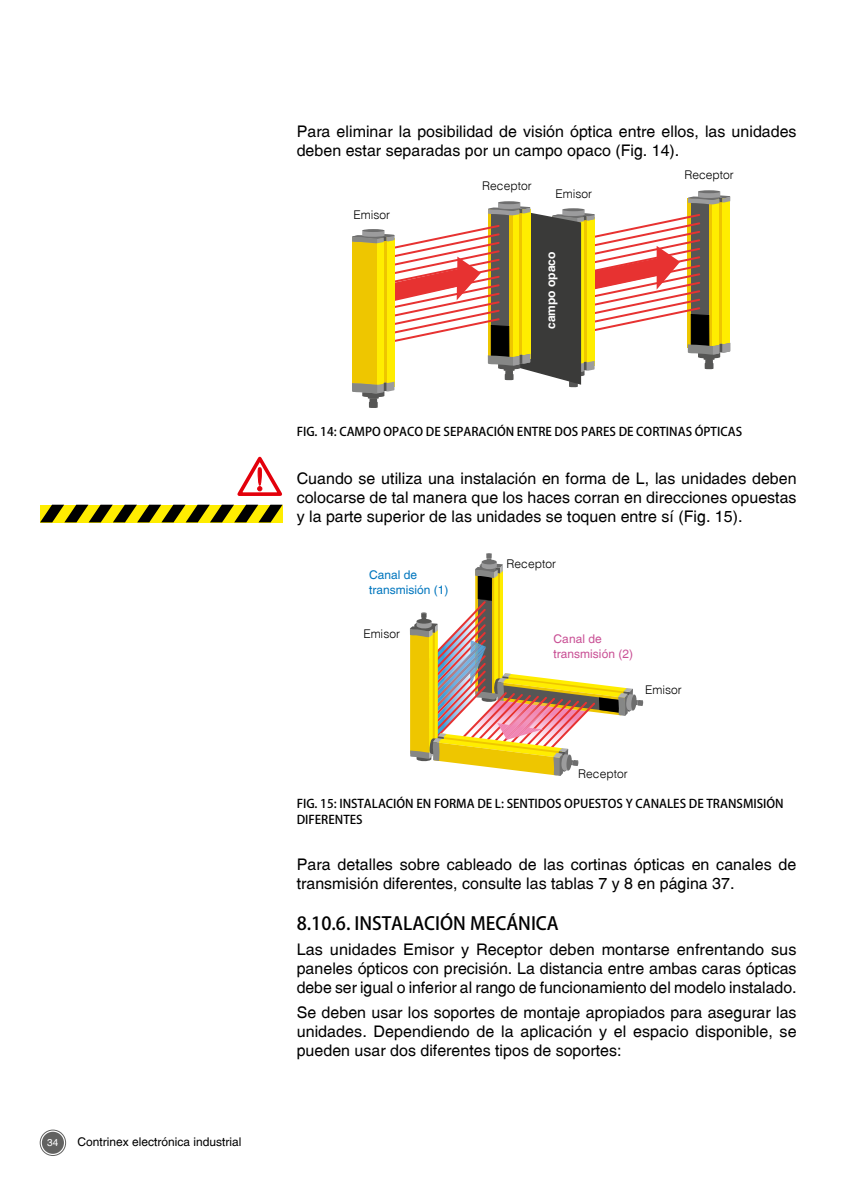
<style>
.page{position:relative;width:842px;height:1191px;background:#fff}
.page>*{position:absolute;margin:0;border:0;box-sizing:border-box;transform-origin:0 0}
.t1{font:500 18px "Koz Go Pro";color:#000}
.t2{font:16px/19px "Switzerland Plain";color:#000;text-align:justify}
.t3{font:500 12px/16px "Koz Go Pro";color:#000}
.t4{font:12px "Switzerland Light Plain";color:#000}
.t5{font:12px "Switzerland Plain";color:#000}
.t6{font:12px/14.8px "Switzerland Plain";color:#0076be}
.t7{font:12px/14.8px "Switzerland Plain";color:#c95095}
.t8{font:700 12px "Switzerland";color:#fff}
.t9{font:10px "Switzerland Plain";color:#fff}
</style>
<div class="page">
<svg style="left:40px;top:1129px;width:26px;height:27px"></svg>
<svg style="left:40px;top:1130px;width:26px;height:25px"></svg>
<svg style="left:237px;top:456px;width:45px;height:40px"></svg>
<svg style="left:40px;top:505px;width:243px;height:17px;background:#7f7600"></svg>
<hr style="left:698px;top:190px;width:22px;height:3px;background:#6e6e6e;border-radius:50%">
<svg style="left:352px;top:192px;width:378px;height:216px"></svg>
<svg style="left:410px;top:553px;width:233px;height:223px"></svg>
<p class="t9" style="left:47px;top:1137px;width:13px">34</p>
<p class="t5" style="left:77px;top:1135px;width:166px">Contrinex electrónica industrial</p>
<p class="t2" style="left:297px;top:121px;width:501px">Para eliminar la posibilidad de visión óptica entre ellos, las unidades deben estar separadas por un campo opaco (Fig. 14).</p>
<p class="t4" style="left:353px;top:208px;width:38px">Emisor</p>
<p class="t4" style="left:482px;top:179px;width:51px">Receptor</p>
<p class="t4" style="left:556px;top:186px;width:38px">Emisor</p>
<p class="t8" style="left:543px;top:329px;width:79px;rotate:-90deg">campo opaco</p>
<p class="t4" style="left:684px;top:167px;width:51px">Receptor</p>
<p class="t3" style="left:297px;top:424px;width:447px">FIG. 14: CAMPO OPACO DE SEPARACIÓN ENTRE DOS PARES DE CORTINAS ÓPTICAS</p>
<p class="t2" style="left:297px;top:469px;width:501px">Cuando se utiliza una instalación en forma de L, las unidades deben colocarse de tal manera que los haces corran en direcciones opuestas y la parte superior de las unidades se toquen entre sí (Fig. 15).</p>
<p class="t6" style="left:369px;top:567px;width:81px">Canal de transmisión (1)</p>
<p class="t4" style="left:363px;top:626px;width:38px">Emisor</p>
<p class="t4" style="left:507px;top:556px;width:51px">Receptor</p>
<p class="t7" style="left:554px;top:631px;width:81px">Canal de transmisión (2)</p>
<p class="t4" style="left:645px;top:682px;width:38px">Emisor</p>
<p class="t4" style="left:578px;top:766px;width:51px">Receptor</p>
<p class="t3" style="left:297px;top:796px;width:488px">FIG. 15: INSTALACIÓN EN FORMA DE L: SENTIDOS OPUESTOS Y CANALES DE TRANSMISIÓN<br>DIFERENTES</p>
<p class="t2" style="left:297px;top:855px;width:501px">Para detalles sobre cableado de las cortinas ópticas en canales de transmisión diferentes, consulte las tablas 7 y 8 en página 37.</p>
<p class="t1" style="left:297px;top:912px;width:264px">8.10.6. INSTALACIÓN MECÁNICA</p>
<p class="t2" style="left:297px;top:939px;width:501px">Las unidades Emisor y Receptor deben montarse enfrentando sus paneles ópticos con precisión. La distancia entre ambas caras ópticas debe ser igual o inferior al rango de funcionamiento del modelo instalado.</p>
<p class="t2" style="left:297px;top:1002px;width:501px">Se deben usar los soportes de montaje apropiados para asegurar las unidades. Dependiendo de la aplicación y el espacio disponible, se pueden usar dos diferentes tipos de soportes:</p>
</div>
